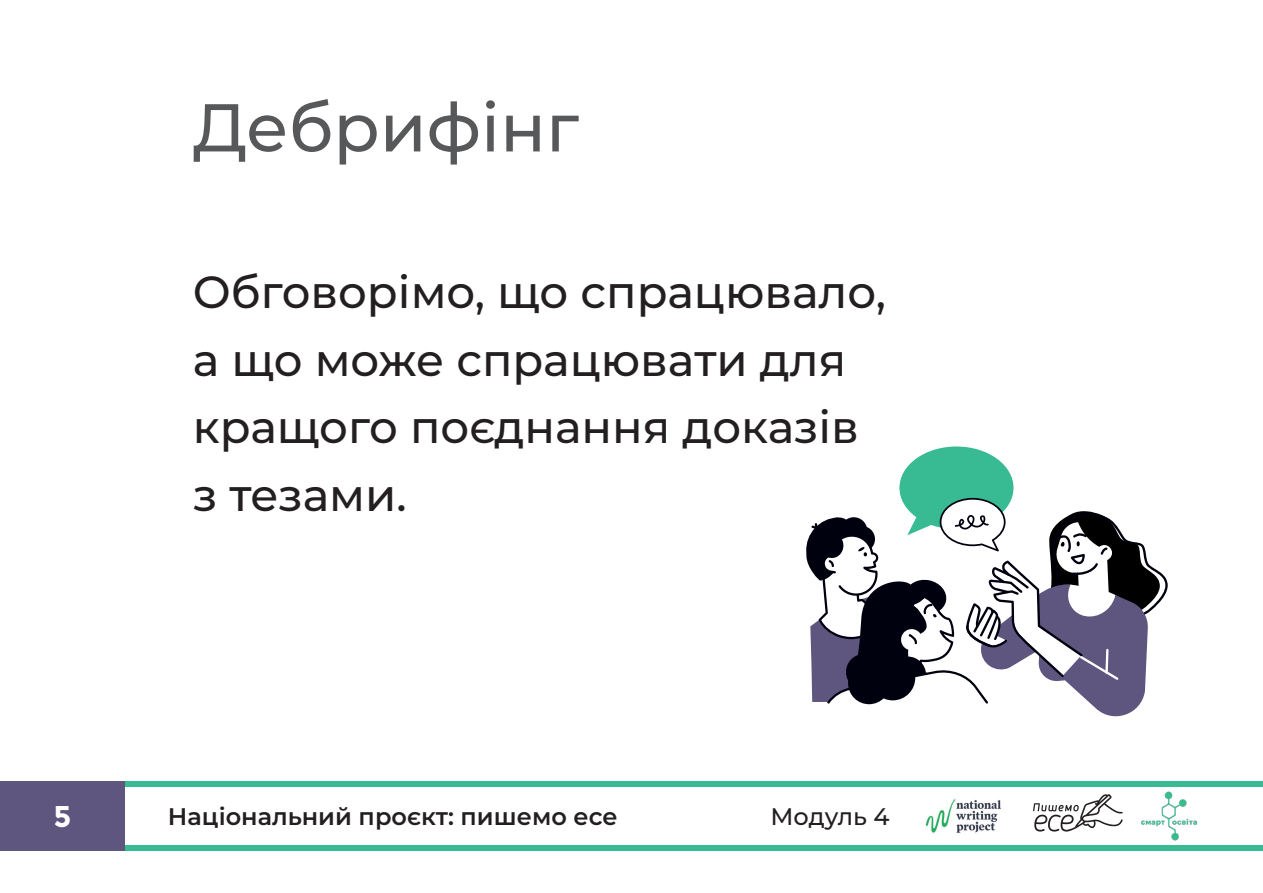
<style>
.page{position:relative;width:1263px;height:893px;background:#fff}
.page>*{position:absolute;margin:0;border:0;box-sizing:border-box;transform-origin:0 0}
.t1{font:500 67.5px "Montserrat";color:#57585a}
.t2{font:500 45px/67.5px "Montserrat";color:#231f20}
.t3{font:700 30px "Montserrat";color:#fff}
.t4{font:600 24px "Montserrat";color:#231f20}
.t5{font:500 24px "Montserrat";color:#231f20}
</style>
<div class="page">
<div style="left:899px;top:446px;width:114px;height:83px;background:#38bb93;border-radius:50%"></div>
<svg style="left:806px;top:498px;width:362px;height:219px"></svg>
<div style="left:0;top:781px;width:125px;height:70px;background:#5f5680"></div>
<div style="left:125px;top:781px;width:1138px;height:6px;background:#38bb93"></div>
<div style="left:125px;top:845px;width:1138px;height:6px;background:#38bb93"></div>
<svg style="left:1033px;top:794px;width:90px;height:37px"></svg>
<img style="left:925px;top:799px;width:76px;height:34px">
<img style="left:1141px;top:791px;width:57px;height:50px">
<p class="t1" style="left:193px;top:80px;width:388px">Дебрифінг</p>
<p class="t2" style="left:193px;top:257px;width:695px">Обговорімо, що спрацювало, а що може спрацювати для кращого поєднання доказів з тезами.</p>
<p class="t3" style="left:54px;top:799px;width:19px">5</p>
<p class="t4" style="left:168px;top:800px;width:451px">Національний проєкт: пишемо есе</p>
<p class="t5" style="left:770px;top:800px;width:121px">Модуль 4</p>
</div>
